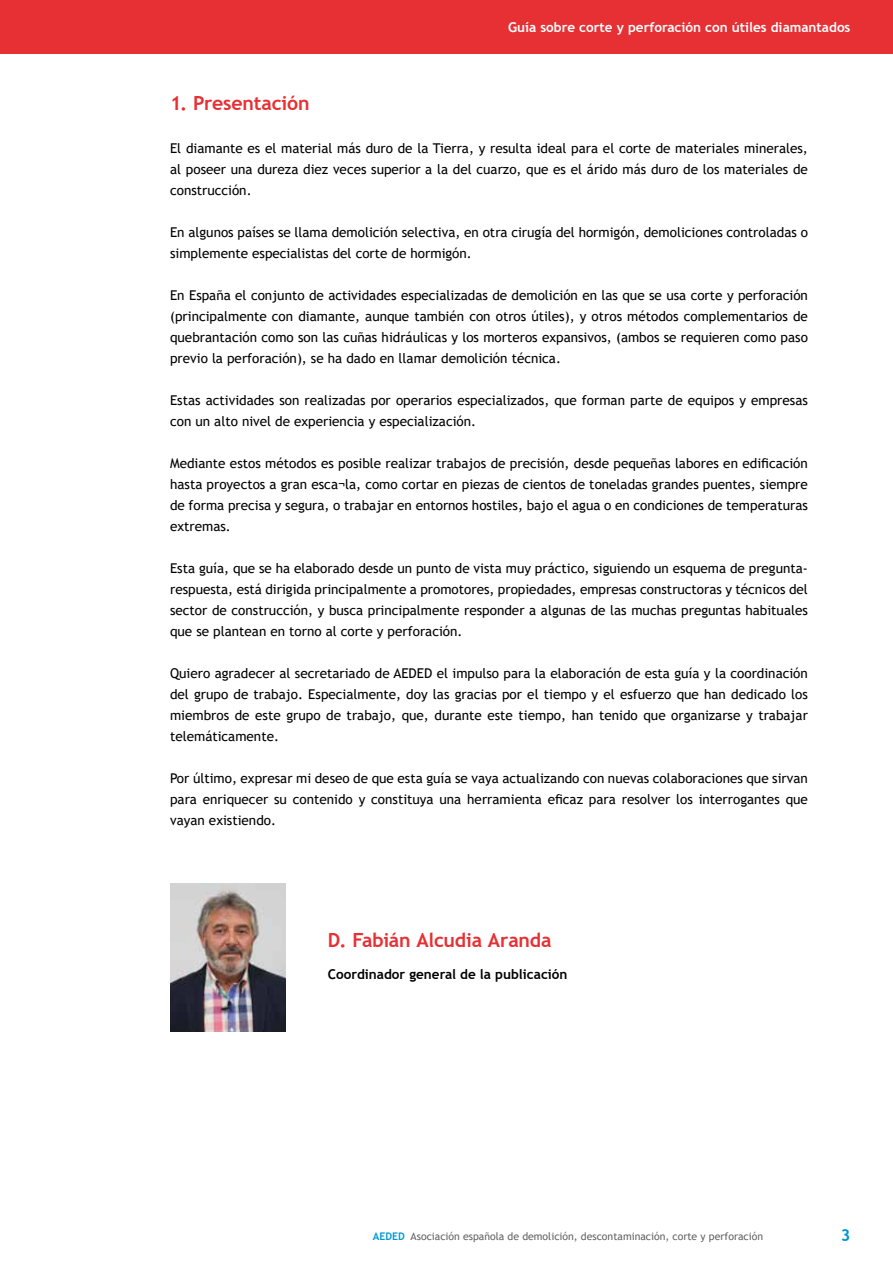
<style>
.page{position:relative;width:893px;height:1263px;background:#fff}
.page>*{position:absolute;margin:0;border:0;box-sizing:border-box;transform-origin:0 0}
.t1{font:700 19.5px "Trebuchet MS";letter-spacing:-.01em;color:#e73034}
.t2{font:700 16.5px "Trebuchet MS";color:#0098d2}
.t3{font:13.5px/21px "Trebuchet MS";color:#000;text-align:justify}
.t4{font:700 13.5px "Trebuchet MS";color:#fff}
.t5{font:700 13.5px "Trebuchet MS";color:#000}
.t6{font:10.5px "Trebuchet MS";color:#646363}
.s1{font-weight:700;color:#0098d2}
</style>
<div class="page">
<div style="left:0;top:0;width:893px;height:54px;background:#e73034"></div>
<img style="left:170px;top:884px;width:116px;height:147px">
<p class="t4" style="left:508px;top:22px;width:344px">Guía sobre corte y perforación con útiles diamantados</p>
<h1 class="t1" style="left:170px;top:96px;width:141px">1. Presentación</h1>
<p class="t3" style="left:170px;top:138px;width:639px">El diamante es el material más duro de la Tierra, y resulta ideal para el corte de materiales minerales, al poseer una dureza diez veces superior a la del cuarzo, que es el árido más duro de los materiales de construcción.</p>
<p class="t3" style="left:170px;top:222px;width:639px">En algunos países se llama demolición selectiva, en otra cirugía del hormigón, demoliciones controladas o simplemente especialistas del corte de hormigón.</p>
<p class="t3" style="left:170px;top:285px;width:639px">En España el conjunto de actividades especializadas de demolición en las que se usa corte y perforación (principalmente con diamante, aunque también con otros útiles), y otros métodos complementarios de quebrantación como son las cuñas hidráulicas y los morteros expansivos, (ambos se requieren como paso previo la perforación), se ha dado en llamar demolición técnica.</p>
<p class="t3" style="left:170px;top:390px;width:639px">Estas actividades son realizadas por operarios especializados, que forman parte de equipos y empresas con un alto nivel de experiencia y especialización.</p>
<p class="t3" style="left:170px;top:452px;width:639px">Mediante estos métodos es posible realizar trabajos de precisión, desde pequeñas labores en edificación hasta proyectos a gran esca¬la, como cortar en piezas de cientos de toneladas grandes puentes, siempre de forma precisa y segura, o trabajar en entornos hostiles, bajo el agua o en condiciones de temperaturas extremas.</p>
<p class="t3" style="left:170px;top:558px;width:639px">Esta guía, que se ha elaborado desde un punto de vista muy práctico, siguiendo un esquema de pregunta&shy;respuesta, está dirigida principalmente a promotores, propiedades, empresas constructoras y técnicos del sector de construcción, y busca principalmente responder a algunas de las muchas preguntas habituales que se plantean en torno al corte y perforación.</p>
<p class="t3" style="left:170px;top:663px;width:639px">Quiero agradecer al secretariado de AEDED el impulso para la elaboración de esta guía y la coordinación del grupo de trabajo. Especialmente, doy las gracias por el tiempo y el esfuerzo que han dedicado los miembros de este grupo de trabajo, que, durante este tiempo, han tenido que organizarse y trabajar telemáticamente.</p>
<p class="t3" style="left:170px;top:768px;width:639px">Por último, expresar mi deseo de que esta guía se vaya actualizando con nuevas colaboraciones que sirvan para enriquecer su contenido y constituya una herramienta eficaz para resolver los interrogantes que vayan existiendo.</p>
<h1 class="t1" style="left:328px;top:933px;width:225px">D. Fabián Alcudia Aranda</h1>
<p class="t5" style="left:328px;top:969px;width:241px">Coordinador general de la publicación</p>
<p class="t6" style="left:373px;top:1231px;width:392px"><span class="s1">AEDED</span> Asociación española de demolición, descontaminación, corte y perforación</p>
<p class="t2" style="left:841px;top:1229px;width:11px">3</p>
</div>
